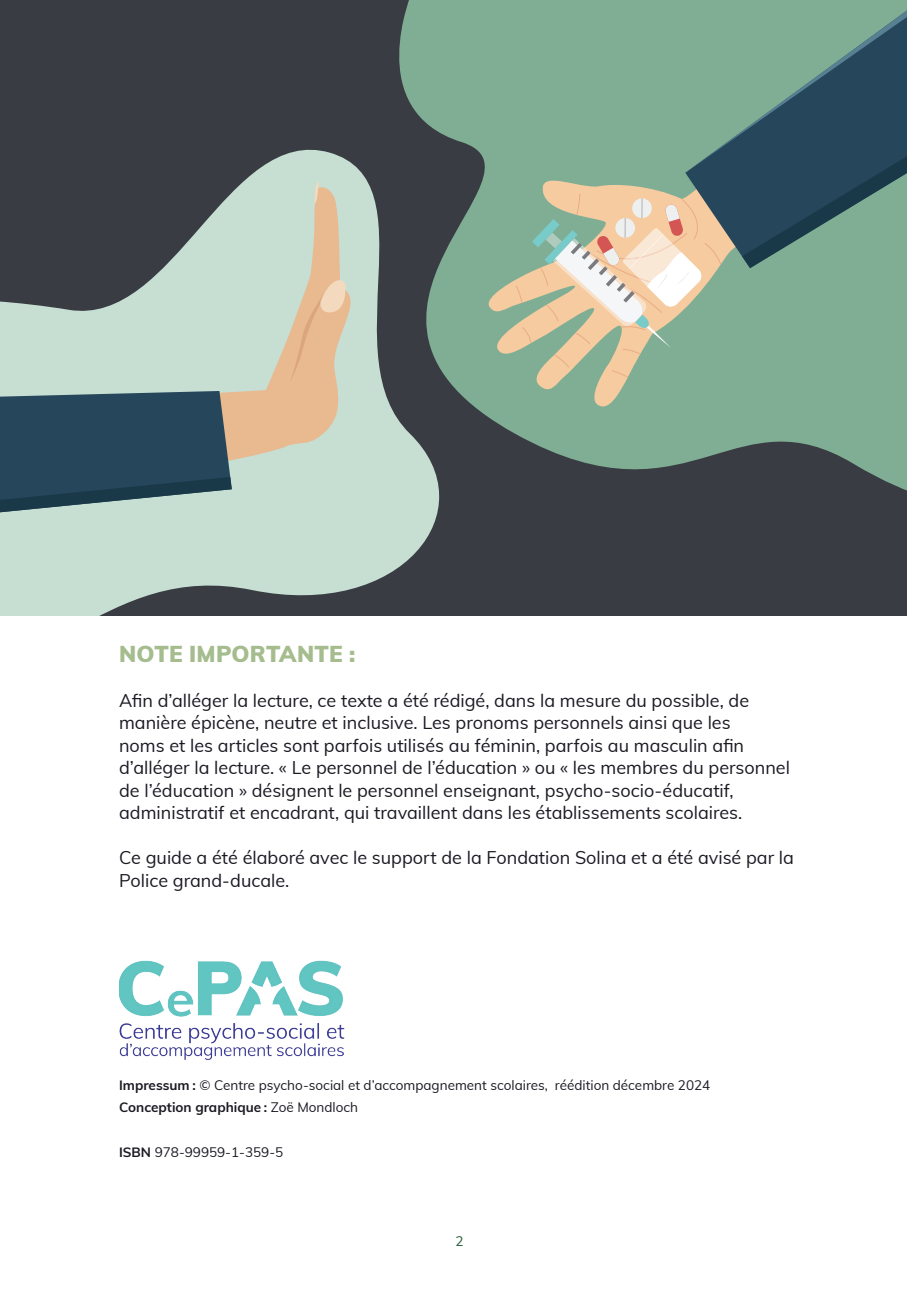
<style>
.page{position:relative;width:919px;height:1289px;background:#fff}
.page>*{position:absolute;margin:0;border:0;box-sizing:border-box;transform-origin:0 0}
.t1{font:900 22.5px "Muli";letter-spacing:.005em;color:#a5bd8e}
.t2{font:18px/22.5px "Muli";color:#1b1922}
.t3{font:13.5px/22.5px "Muli";color:#1b1922}
.t4{font:13.5px "Muli";color:#205c35}
.s1{font-weight:700}
</style>
<div class="page">
<div style="left:0;top:0;width:906px;height:615px;background:#393c42"></div>
<svg style="left:399px;top:0;width:507px;height:490px;fill:#7fae94"></svg>
<svg style="left:488px;top:178px;width:268px;height:233px;background:#8cb195"></svg>
<svg style="left:515px;top:0;width:391px;height:377px;background:#81a08e"></svg>
<svg style="left:0;top:124px;width:488px;height:491px"></svg>
<svg style="left:0;top:176px;width:356px;height:348px"></svg>
<img style="left:119px;top:960px;width:226px;height:100px">
<p class="t1" style="left:119px;top:637px;width:238px">NOTE IMPORTANTE :</p>
<p class="t2" style="left:119px;top:688px;width:672px">Afin d’alléger la lecture, ce texte a été rédigé, dans la mesure du possible, de manière épicène, neutre et inclusive. Les pronoms personnels ainsi que les<br>noms et les articles sont parfois utilisés au féminin, parfois au masculin afin d’alléger la lecture. « Le personnel de l’éducation » ou « les membres du personnel de l’éducation » désignent le personnel enseignant, psycho-socio-éducatif, administratif et encadrant, qui travaillent dans les établissements scolaires.</p>
<p class="t2" style="left:119px;top:845px;width:676px">Ce guide a été élaboré avec le support de la Fondation Solina et a été avisé par la<br>Police grand-ducale.</p>
<p class="t3" style="left:119px;top:1072px;width:592px"><span class="s1">Impressum :</span> © Centre psycho-social et d’accompagnement scolaires, réédition décembre 2024<br><span class="s1">Conception graphique :</span> Zoë Mondloch</p>
<p class="t3" style="left:119px;top:1140px;width:166px"><span class="s1">ISBN</span> 978-99959-1-359-5</p>
<p class="t4" style="left:455px;top:1230px;width:10px">2</p>
</div>
